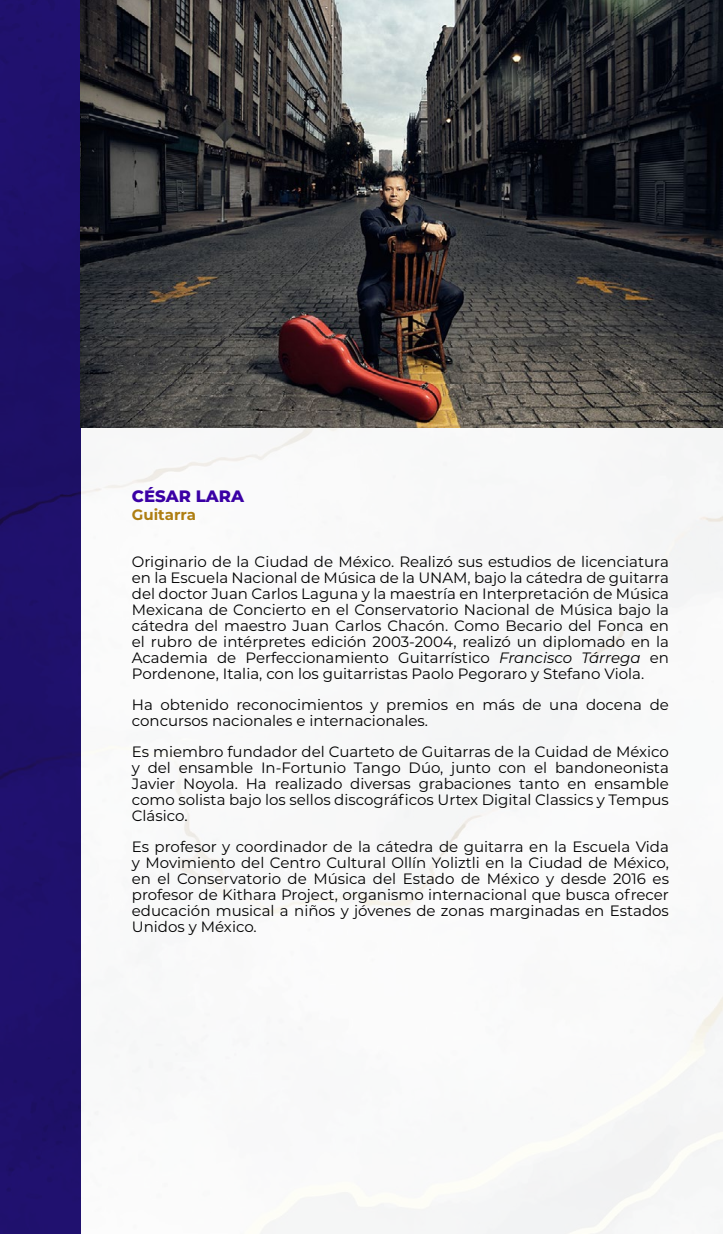
<style>
.page{position:relative;width:723px;height:1234px;background:#fff}
.page>*{position:absolute;margin:0;border:0;box-sizing:border-box;transform-origin:0 0}
.t1{font:800 16.5px "Montserrat";color:#3a00a5}
.t2{font:15px/16px "Montserrat";color:#000;text-align:justify}
.t3{font:700 15px "Montserrat";color:#ae7e12}
.s1{font-style:italic}
</style>
<div class="page">
<div style="left:0;top:0;width:81px;height:1233px;background:#1f116b"></div>
<img style="left:80px;top:0;width:643px;height:427px">
<p class="t1" style="left:132px;top:483px;width:114px">CÉSAR LARA</p>
<p class="t3" style="left:132px;top:503px;width:66px">Guitarra</p>
<p class="t2" style="left:132px;top:552px;width:539px">Originario de la Ciudad de México. Realizó sus estudios de licenciatura en la Escuela Nacional de Música de la UNAM, bajo la cátedra de guitarra del doctor Juan Carlos Laguna y la maestría en Interpretación de Música Mexicana de Concierto en el Conservatorio Nacional de Música bajo la cátedra del maestro Juan Carlos Chacón. Como Becario del Fonca en el rubro de intérpretes edición 2003-2004, realizó un diplomado en la Academia de Perfeccionamiento Guitarrístico <span class="s1">Francisco Tárrega</span> en Pordenone, Italia, con los guitarristas Paolo Pegoraro y Stefano Viola.</p>
<p class="t2" style="left:132px;top:695px;width:538px">Ha obtenido reconocimientos y premios en más de una docena de concursos nacionales e internacionales.</p>
<p class="t2" style="left:132px;top:742px;width:539px">Es miembro fundador del Cuarteto de Guitarras de la Cuidad de México y del ensamble In-Fortunio Tango Dúo, junto con el bandoneonista Javier Noyola. Ha realizado diversas grabaciones tanto en ensamble como solista bajo los sellos discográficos Urtex Digital Classics y Tempus Clásico.</p>
<p class="t2" style="left:132px;top:837px;width:539px">Es profesor y coordinador de la cátedra de guitarra en la Escuela Vida y Movimiento del Centro Cultural Ollín Yoliztli en la Ciudad de México, en el Conservatorio de Música del Estado de México y desde 2016 es profesor de Kithara Project, organismo internacional que busca ofrecer educación musical a niños y jóvenes de zonas marginadas en Estados Unidos y México.</p>
</div>
